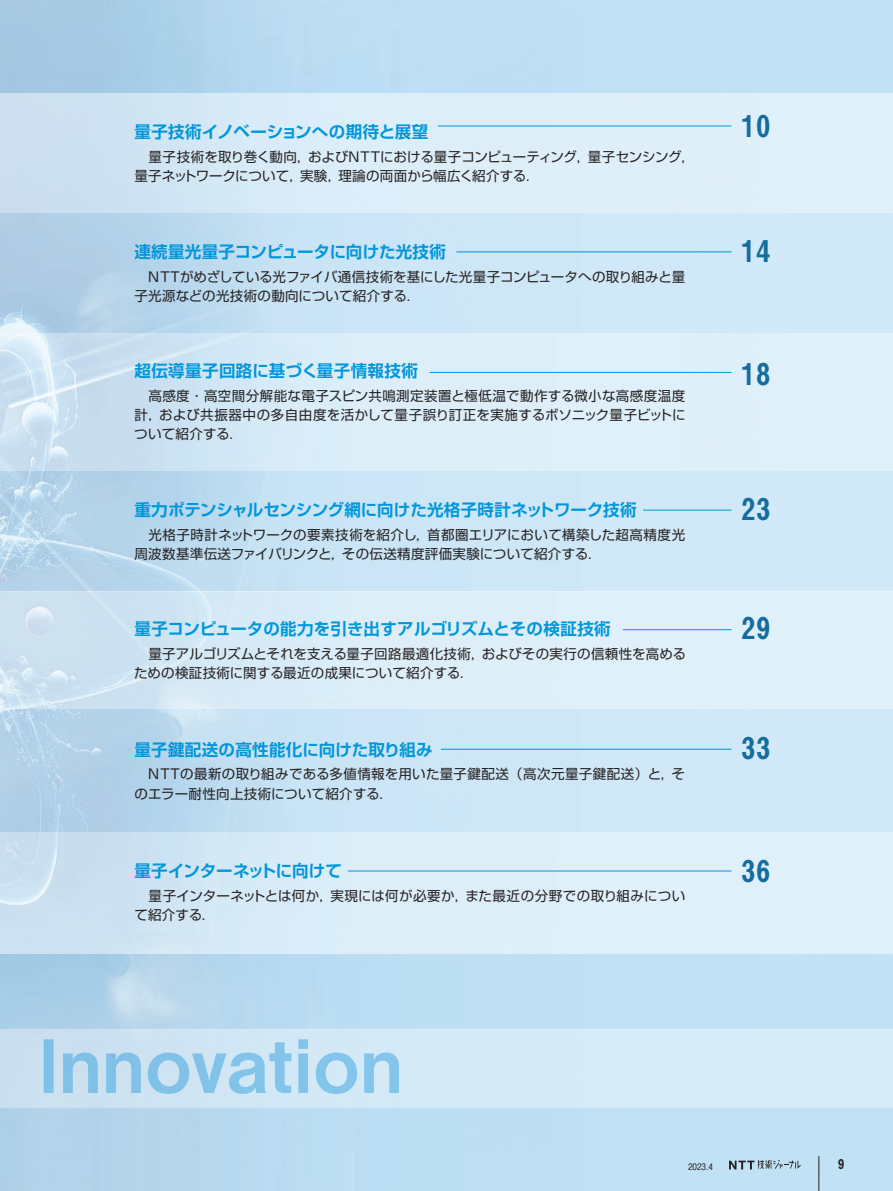
<style>
.page{position:relative;width:893px;height:1191px;background:#fff}
.page>*{position:absolute;margin:0;border:0;box-sizing:border-box;transform-origin:0 0}
.t1{font:30px "Midashi Go Pro MB31";color:#146d9e}
.t2{font:700 16.5px "Shin Go Pro De";letter-spacing:.01em;color:#0096da}
.t3{font:700 16.5px "Shin Go Pro De";letter-spacing:-.015em;color:#0096da}
.t4{font:13.5px/19.2px "Shin Go Pro";letter-spacing:.015em;color:#262324}
.t5{font:13.5px/19.2px "Shin Go Pro";letter-spacing:-.005em;color:#262324}
.t6{font:13.5px "Midashi Go Pro MB31";color:#231f20}
.t7{font:500 9px "Gothic BBB Pro";color:#231f20}
</style>
<div class="page">
<img style="left:0;top:0;width:893px;height:1191px">
<img style="left:0;top:1029px;width:893px;height:78px">
<svg style="left:729px;top:1160px;width:72px;height:9px"></svg>
<hr style="left:819px;top:1156px;width:1px;height:35px;background:#231f20">
<img style="left:0;top:94px;width:893px;height:859px">
<img style="left:0;top:591px;width:893px;height:1px">
<hr style="left:456px;top:251px;width:275px;height:1px;background:#0095d9">
<hr style="left:643px;top:510px;width:88px;height:1px;background:#0095d9">
<hr style="left:441px;top:749px;width:290px;height:1px;background:#0095d9">
<hr style="left:348px;top:870px;width:383px;height:1px;background:#0095d9">
<hr style="left:438px;top:126px;width:293px;height:1px;background:#0095d9">
<hr style="left:430px;top:372px;width:301px;height:1px;background:#0095d9">
<hr style="left:623px;top:629px;width:108px;height:1px;background:#0095d9">
<img style="left:44px;top:1039px;width:359px;height:55px">
<p class="t2" style="left:134px;top:118px;width:295px">量子技術イノベーションへの期待と展望</p>
<p class="t5" style="left:134px;top:146px;width:562px">　量子技術を取り巻く動向，およびNTTにおける量子コンピューティング，量子センシング，量子ネットワークについて，実験，理論の両面から幅広く紹介する．</p>
<p class="t2" style="left:134px;top:238px;width:313px">連続量光量子コンピュータに向けた光技術</p>
<p class="t4" style="left:134px;top:266px;width:552px">　NTTがめざしている光ファイバ通信技術を基にした光量子コンピュータへの取り組みと量子光源などの光技術の動向について紹介する．</p>
<p class="t2" style="left:134px;top:357px;width:285px">超伝導量子回路に基づく量子情報技術</p>
<p class="t4" style="left:134px;top:385px;width:553px;text-align:justify">　高感度･高空間分解能な電子スピン共鳴測定装置と極低温で動作する微小な高感度温度計，および共振器中の多自由度を活かして量子誤り訂正を実施するボソニック量子ビットについて紹介する．</p>
<p class="t2" style="left:134px;top:496px;width:504px">重力ポテンシャルセンシング網に向けた光格子時計ネットワーク技術</p>
<p class="t4" style="left:134px;top:524px;width:552px">　光格子時計ネットワークの要素技術を紹介し，首都圏エリアにおいて構築した超高精度光周波数基準伝送ファイバリンクと，その伝送精度評価実験について紹介する．</p>
<p class="t2" style="left:134px;top:615px;width:478px">量子コンピュータの能力を引き出すアルゴリズムとその検証技術</p>
<p class="t4" style="left:134px;top:643px;width:553px">　量子アルゴリズムとそれを支える量子回路最適化技術，およびその実行の信頼性を高めるための検証技術に関する最近の成果について紹介する．</p>
<p class="t2" style="left:134px;top:735px;width:300px">量子鍵配送の高性能化に向けた取り組み</p>
<p class="t4" style="left:134px;top:763px;width:552px">　NTTの最新の取り組みである多値情報を用いた量子鍵配送（高次元量子鍵配送）と，そのエラー耐性向上技術について紹介する．</p>
<p class="t3" style="left:134px;top:857px;width:209px">量子インターネットに向けて</p>
<p class="t4" style="left:134px;top:885px;width:552px">　量子インターネットとは何か，実現には何が必要か，また最近の分野での取り組みについて紹介する．</p>
<h1 class="t1" style="left:741px;top:101px;width:32px">10</h1>
<h1 class="t1" style="left:741px;top:227px;width:32px">14</h1>
<h1 class="t1" style="left:741px;top:350px;width:32px">18</h1>
<h1 class="t1" style="left:741px;top:485px;width:32px">23</h1>
<h1 class="t1" style="left:741px;top:604px;width:32px">29</h1>
<h1 class="t1" style="left:741px;top:724px;width:32px">33</h1>
<h1 class="t1" style="left:741px;top:847px;width:32px">36</h1>
<p class="t7" style="left:688px;top:1159px;width:26px">2023.4</p>
<p class="t6" style="left:838px;top:1153px;width:8px">9</p>
</div>
